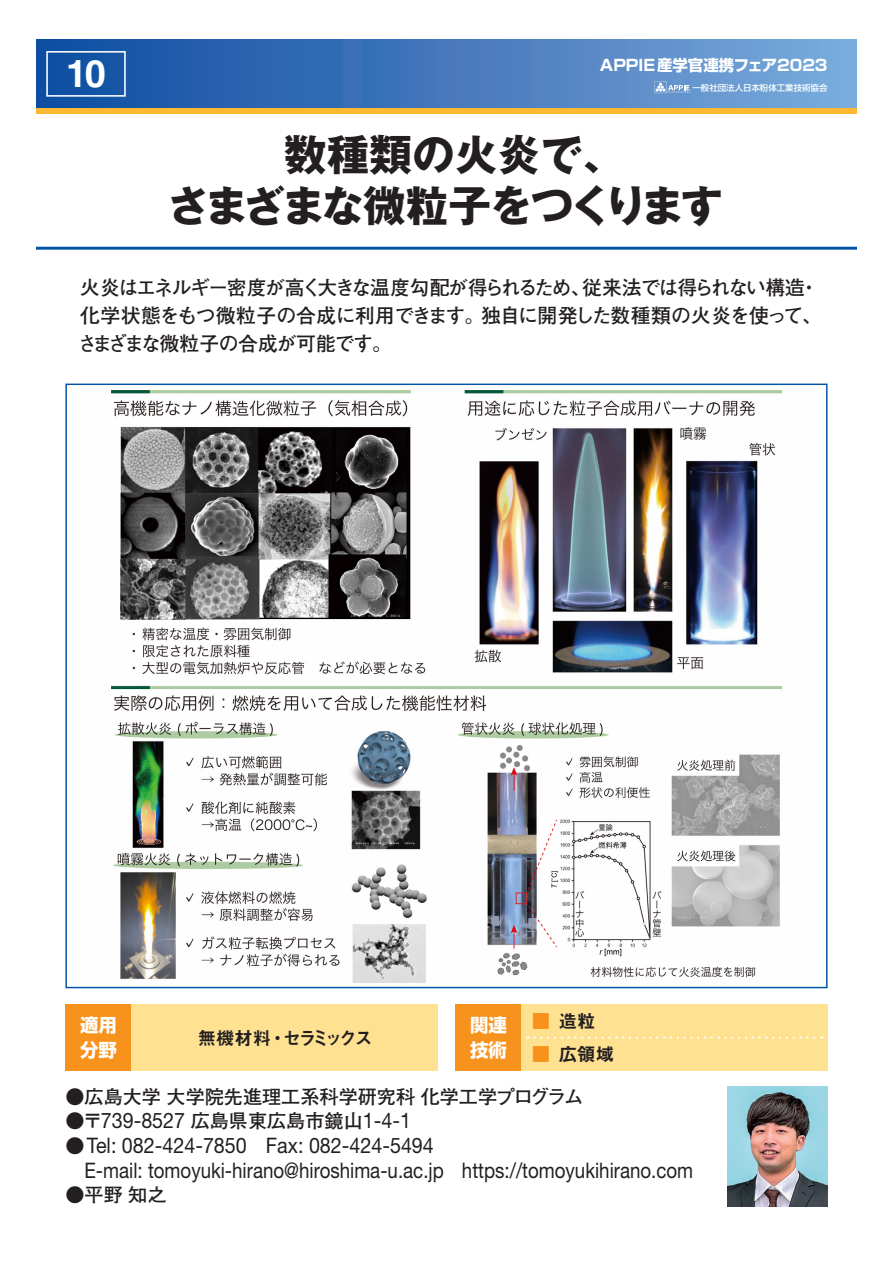
<style>
.page{position:relative;width:893px;height:1263px;background:#fff}
.page>*{position:absolute;margin:0;border:0;box-sizing:border-box;transform-origin:0 0}
.t1{font:700 42.6px/51.4px "Gothic MB101 Pro";letter-spacing:-.035em;color:#231f20;text-align:center}
.t2{font:700 37.95px "Helvetica LT Std";color:#fff}
.t3{font:21.45px/24.6px "Helvetica Neue LT Std";color:#231f20;scale:.92 1}
.t4{font:700 19.8px/27.9px "Futo Go B101 Pro";letter-spacing:-.05em;color:#231f20}
.t5{font:700 19.2px "Futo Go B101 Pr 6 N";color:#231f20}
.t6{font:18.45px "Midashi Go Pro MB31";letter-spacing:-.16em;color:#231f20}
.t7{font:700 18.45px/25.8px "Shin Go Pro";color:#fff}
.t8{font:18.45px "Midashi Go Pro MB31";color:#231f20}
.t9{font:700 15.45px "Shin Go Pro";color:#fff}
.t10{font:500 8.4px "Shin Go Pro";color:#fff}
.s1{color:#f7931d}
.s2{font-family:"Futo Go B101 Pr 6 N";font-weight:700;font-size:19.2px}
</style>
<div class="page">
<div style="left:36px;top:39px;width:821px;height:69px;background:linear-gradient(to right,#0d4aa0,#7ca9db)"></div>
<div style="left:36px;top:108px;width:821px;height:6px;background:#fdb931"></div>
<hr style="left:36px;top:247px;width:821px;height:3px;background:#0154a6">
<div style="left:65px;top:1004px;width:67px;height:67px;background:#f7931d"></div>
<div style="left:455px;top:1004px;width:66px;height:67px;background:#f7931d"></div>
<div style="left:46px;top:51px;width:80px;height:46px;border:2px solid #fff"></div>
<svg style="left:655px;top:81px;width:35px;height:12px"></svg>
<img style="left:111px;top:390px;width:671px;height:592px">
<div style="left:521px;top:1004px;width:306px;height:67px;background:#ffe192"></div>
<div style="left:132px;top:1004px;width:306px;height:67px;background:#ffe192"></div>
<img style="left:727px;top:1087px;width:100px;height:119px">
<svg style="left:528px;top:1036px;width:294px;height:3px"></svg>
<h2 class="t2" style="left:66px;top:51px;width:42px">10</h2>
<p class="t9" style="left:600px;top:53px;width:229px">APPIE産学官連携フェア2023</p>
<p class="t10" style="left:692px;top:81px;width:137px">一般社団法人日本粉体工業技術協会</p>
<h1 class="t1" style="left:167px;top:124px;width:558px">数種類の火炎で、<br>さまざまな微粒子をつくります</h1>
<p class="t4" style="left:77px;top:271px;width:746px">火炎はエネルギー密度が⾼く大きな温度勾配が得られるため、従来法では得られない構造・化学状態をもつ微粒子の合成に利用できます。独自に開発した数種類の火炎を使って、さまざまな微粒子の合成が可能です。</p>
<p class="t7" style="left:80px;top:1010px;width:38px">適用分野</p>
<p class="t7" style="left:470px;top:1010px;width:38px">関連技術</p>
<p class="t6" style="left:198px;top:1023px;width:177px">無機材料・セラミックス</p>
<p class="t8" style="left:532px;top:1006px;width:65px"><span class="s1">■</span> 造粒</p>
<p class="t8" style="left:532px;top:1039px;width:84px"><span class="s1">■</span> 広領域</p>
<p class="t5" style="left:65px;top:1081px;width:519px">●広島大学大学院先進理工系科学研究科化学工学プログラム</p>
<p class="t3" style="left:65px;top:1108px;width:377px"><span class="s2">●〒</span>739-8527 <span class="s2">広島県東広島市鏡山</span>1-4-1</p>
<p class="t3" style="left:85px;top:1133px;width:663px;text-indent:-19px"><span class="s2">●</span>Tel: 082-424-7850 Fax: 082-424-5494<br>E-mail: tomoyuki-hirano@hiroshima-u.ac.jp https://tomoyukihirano.com</p>
<p class="t5" style="left:65px;top:1180px;width:103px">●平野知之</p>
</div>
